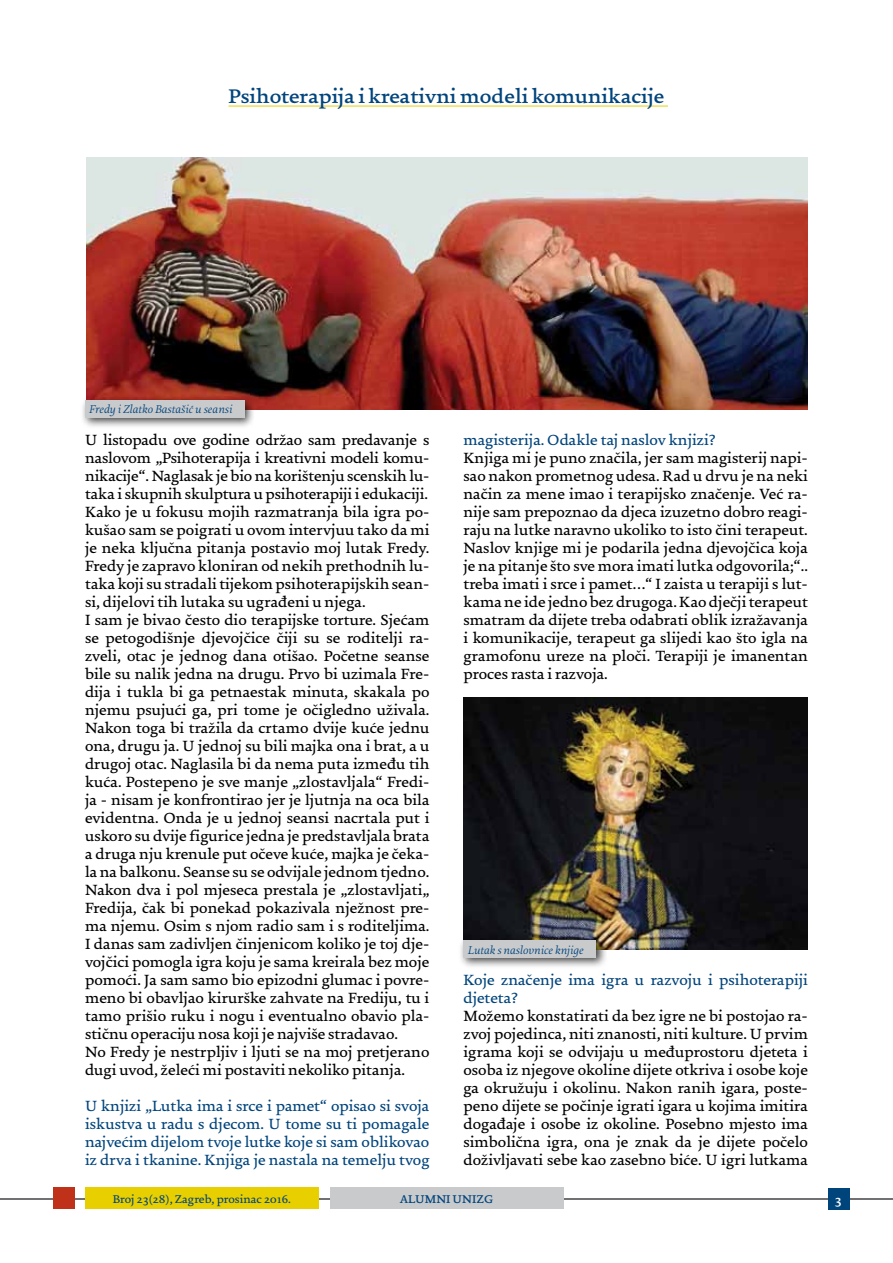
<style>
.page{position:relative;width:893px;height:1263px;background:#fff}
.page>*{position:absolute;margin:0;border:0;box-sizing:border-box;transform-origin:0 0}
.t1{font:700 21px "Uni Zg";color:#00447c}
.t2{font:500 15.75px/18px "Uni Zg";color:#000;text-align:justify}
.t3{font:500 15.75px/18px "Uni Zg";color:#00447c;text-align:justify}
.t4{font:700 13.5px "Uni Zg";color:#fff}
.t5{font:italic 300 12px "Uni Zg";color:#00447c}
.t6{font:500 12px "Uni Zg";color:#00447c}
.t7{font:700 12px "Uni Zg";color:#00447c}
</style>
<div class="page">
<hr style="left:0;top:1198px;width:893px;height:1px;background:#717073">
<div style="left:828px;top:1188px;width:21px;height:21px;background:#00447c"></div>
<div style="left:53px;top:1188px;width:21px;height:21px;background:#c0311a"></div>
<div style="left:330px;top:1188px;width:233px;height:21px;background:#c9cacc"></div>
<div style="left:85px;top:1188px;width:234px;height:21px;background:#e8cf00"></div>
<hr style="left:228px;top:106px;width:440px;height:1px;background:#e8cf00">
<img style="left:86px;top:157px;width:722px;height:252px">
<img style="left:463px;top:697px;width:345px;height:252px">
<div style="left:458px;top:935px;width:150px;height:34px;background:#000;opacity:.75"></div>
<div style="left:463px;top:940px;width:133px;height:18px;background:#c9cacc"></div>
<div style="left:80px;top:395px;width:175px;height:34px;background:#000;opacity:.75"></div>
<div style="left:85px;top:400px;width:159px;height:18px;background:#c9cacc"></div>
<h1 class="t1" style="left:228px;top:85px;width:437px">Psihoterapija i kreativni modeli komunikacije</h1>
<p class="t5" style="left:89px;top:403px;width:145px">Fredy i Zlatko Bastašić u seansi</p>
<p class="t2" style="left:85px;top:432px;width:346px;text-align:left">U listopadu ove godine održao sam predavanje s naslovom „Psihoterapija i kreativni modeli komu&shy;nikacije“. Naglasak je bio na korištenju scenskih lu&shy;taka i skupnih skulptura u psihoterapiji i edukaciji.<br>Kako je u fokusu mojih razmatranja bila igra po&shy;kušao sam se poigrati u ovom intervjuu tako da mi je neka ključna pitanja postavio moj lutak Fredy.<br>Fredy je zapravo kloniran od nekih prethodnih lu&shy;taka koji su stradali tijekom psihoterapijskih sean&shy;si, dijelovi tih lutaka su ugrađeni u njega.<br>I sam je bivao često dio terapijske torture. Sjećam se petogodišnje djevojčice čiji su se roditelji ra&shy;zveli, otac je jednog dana otišao. Početne seanse bile su nalik jedna na drugu. Prvo bi uzimala Fre&shy;dija i tukla bi ga petnaestak minuta, skakala po njemu psujući ga, pri tome je očigledno uživala.<br>Nakon toga bi tražila da crtamo dvije kuće jednu ona, drugu ja. U jednoj su bili majka ona i brat, a u drugoj otac. Naglasila bi da nema puta između tih kuća. Postepeno je sve manje „zlostavljala“ Fredi&shy;ja - nisam je konfrontirao jer je ljutnja na oca bila evidentna. Onda je u jednoj seansi nacrtala put i uskoro su dvije figurice jedna je predstavljala brata a druga nju krenule put očeve kuće, majka je čeka&shy;la na balkonu. Seanse su se odvijale jednom tjedno.<br>Nakon dva i pol mjeseca prestala je „zlostavljati„ Fredija, čak bi ponekad pokazivala nježnost pre&shy;ma njemu. Osim s njom radio sam i s roditeljima.<br>I danas sam zadivljen činjenicom koliko je toj dje&shy;vojčici pomogla igra koju je sama kreirala bez moje pomoći. Ja sam samo bio epizodni glumac i povre&shy;meno bi obavljao kirurške zahvate na Frediju, tu i tamo prišio ruku i nogu i eventualno obavio pla&shy;stičnu operaciju nosa koji je najviše stradavao.<br>No Fredy je nestrpljiv i ljuti se na moj pretjerano dugi uvod, želeći mi postaviti nekoliko pitanja.</p>
<p class="t3" style="left:85px;top:1098px;width:346px">U knjizi „Lutka ima i srce i pamet“ opisao si svoja iskustva u radu s djecom. U tome su ti pomagale najvećim dijelom tvoje lutke koje si sam oblikovao iz drva i tkanine. Knjiga je nastala na temelju tvog</p>
<p class="t3" style="left:463px;top:432px;width:254px">magisterija. Odakle taj naslov knjizi?</p>
<p class="t2" style="left:463px;top:450px;width:346px">Knjiga mi je puno značila, jer sam magisterij napi&shy;sao nakon prometnog udesa. Rad u drvu je na neki način za mene imao i terapijsko značenje. Već ra&shy;nije sam prepoznao da djeca izuzetno dobro reagi&shy;raju na lutke naravno ukoliko to isto čini terapeut.<br>Naslov knjige mi je podarila jedna djevojčica koja je na pitanje što sve mora imati lutka odgovorila;“.. treba imati i srce i pamet…“ I zaista u terapiji s lut&shy;kama ne ide jedno bez drugoga. Kao dječji terapeut smatram da dijete treba odabrati oblik izražavanja i komunikacije, terapeut ga slijedi kao što igla na gramofonu ureze na ploči. Terapiji je imanentan proces rasta i razvoja.</p>
<p class="t5" style="left:468px;top:943px;width:118px">Lutak s naslovnice knjige</p>
<p class="t3" style="left:463px;top:972px;width:346px">Koje značenje ima igra u razvoju i psihoterapiji djeteta?</p>
<p class="t2" style="left:463px;top:1008px;width:346px">Možemo konstatirati da bez igre ne bi postojao ra&shy;zvoj pojedinca, niti znanosti, niti kulture. U prvim igrama koji se odvijaju u međuprostoru djeteta i osoba iz njegove okoline dijete otkriva i osobe koje ga okružuju i okolinu. Nakon ranih igara, poste&shy;peno dijete se počinje igrati igara u kojima imitira događaje i osobe iz okoline. Posebno mjesto ima simbolična igra, ona je znak da je dijete počelo doživljavati sebe kao zasebno biće. U igri lutkama</p>
<p class="t6" style="left:113px;top:1193px;width:180px">Broj 23(28), Zagreb, prosinac 2016.</p>
<p class="t7" style="left:400px;top:1193px;width:95px">ALUMNI UNIZG</p>
<p class="t4" style="left:835px;top:1192px;width:9px">3</p>
</div>
